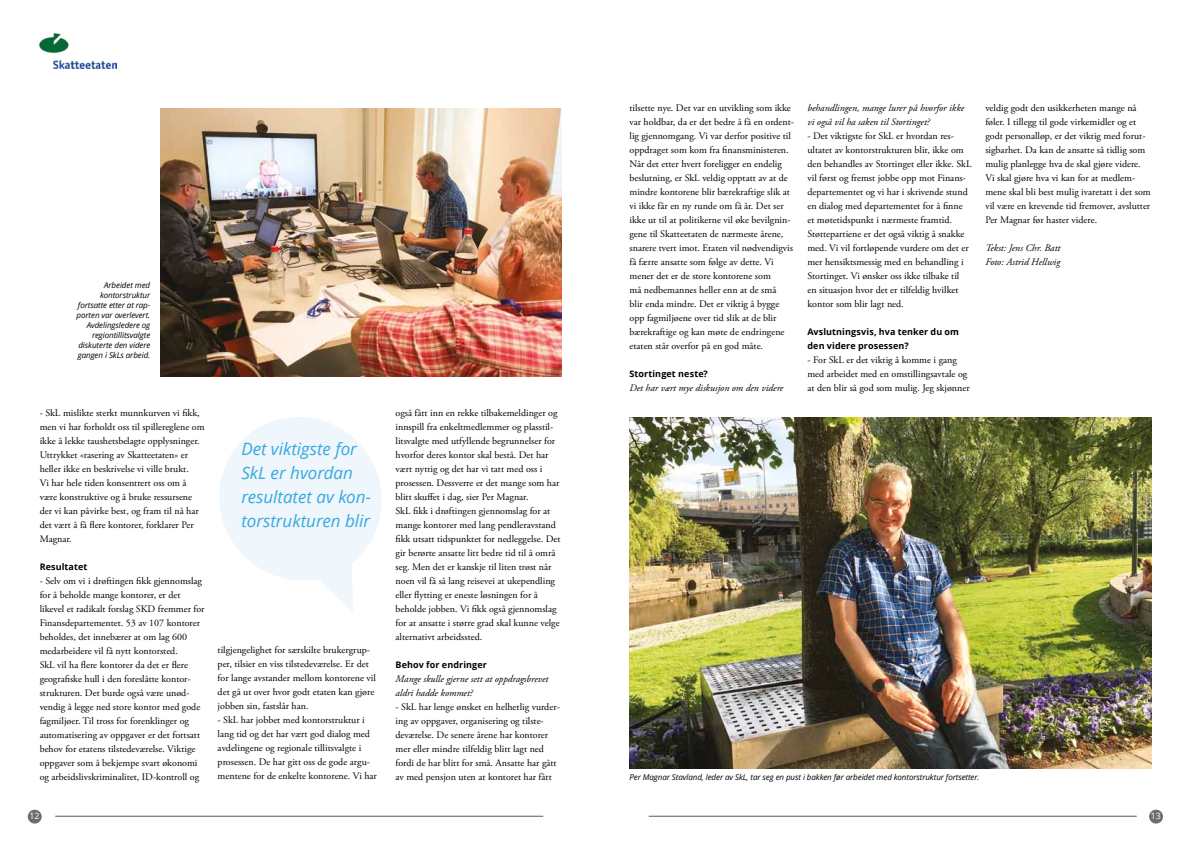
<style>
.page{position:relative;width:1191px;height:842px;background:#fff}
.page>*{position:absolute;margin:0;border:0;box-sizing:border-box;transform-origin:0 0}
.t1{font:italic 17px/24px "Open Sans";color:#36a9e1}
.t2{font:10px/14px "Adobe Garamond Pro";color:#000}
.t3{font:italic 10px/14px "Adobe Garamond Pro";color:#000}
.t4{font:700 9px/14px "Open Sans";letter-spacing:.015em;color:#000}
.t5{font:8.8px "Open Sans";color:#fff}
.t6{font:italic 8px/10px "Open Sans";letter-spacing:-.01em;color:#000;text-align:right}
</style>
<div class="page">
<hr style="left:55px;top:816px;width:488px;height:1px;background:#575756">
<hr style="left:648px;top:816px;width:488px;height:1px;background:#575756">
<div style="left:28px;top:810px;width:14px;height:13px;background:#6d6d6c;border-radius:50%"></div>
<div style="left:1149px;top:810px;width:14px;height:13px;background:#6d6d6c;border-radius:50%"></div>
<img style="left:40px;top:33px;width:76px;height:36px">
<img style="left:629px;top:417px;width:522px;height:351px">
<svg style="left:220px;top:417px;width:162px;height:196px"></svg>
<img style="left:160px;top:108px;width:401px;height:268px">
<p class="t6" style="left:77px;top:280px;width:75px">Arbeidet med kontorstruktur fortsatte etter at rap&shy;porten var overlevert.<br>Avdelingsledere og regiontillitsvalgte diskuterte den videre gangen i SkLs arbeid.</p>
<p class="t2" style="left:40px;top:406px;width:166px">- SkL mislikte sterkt munnkurven vi fikk, men vi har forholdt oss til spillereglene om ikke å lekke taushetsbelagte opplysninger.<br>Uttrykket «rasering av Skatteetaten» er heller ikke en beskrivelse vi ville brukt.<br>Vi har hele tiden konsentrert oss om å være konstruktive og å bruke ressursene der vi kan påvirke best, og fram til nå har det vært å få flere kontorer, forklarer Per Magnar.</p>
<p class="t4" style="left:40px;top:560px;width:49px">Resultatet</p>
<p class="t2" style="left:40px;top:574px;width:166px">- Selv om vi i drøftingen fikk gjennomslag for å beholde mange kontorer, er det likevel et radikalt forslag SKD fremmer for Finansdepartementet. 53 av 107 kontorer beholdes, det innebærer at om lag 600 medarbeidere vil få nytt kontorsted.<br>SkL vil ha flere kontorer da det er flere geografiske hull i den foreslåtte kontor&shy;strukturen. Det burde også være unød&shy;vendig å legge ned store kontor med gode fagmiljøer. Til tross for forenklinger og automatisering av oppgaver er det fortsatt behov for etatens tilstedeværelse. Viktige oppgaver som å bekjempe svart økonomi og arbeidslivskriminalitet, ID-kontroll og</p>
<h1 class="t1" style="left:241px;top:437px;width:131px">Det viktigste for<br>SkL er hvordan resultatet av kon&shy;torstrukturen blir</h1>
<p class="t2" style="left:218px;top:643px;width:160px">tilgjengelighet for særskilte brukergrup&shy;per, tilsier en viss tilstedeværelse. Er det for lange avstander mellom kontorene vil det gå ut over hvor godt etaten kan gjøre jobben sin, fastslår han.</p>
<p class="t2" style="left:218px;top:713px;width:161px">- SkL har jobbet med kontorstruktur i lang tid og det har vært god dialog med avdelingene og regionale tillitsvalgte i prosessen. De har gitt oss de gode argu&shy;mentene for de enkelte kontorene. Vi har</p>
<p class="t2" style="left:395px;top:406px;width:166px">også fått inn en rekke tilbakemeldinger og innspill fra enkeltmedlemmer og plasstil&shy;litsvalgte med utfyllende begrunnelser for hvorfor deres kontor skal bestå. Det har vært nyttig og det har vi tatt med oss i prosessen. Dessverre er det mange som har blitt skuffet i dag, sier Per Magnar.<br>SkL fikk i drøftingen gjennomslag for at mange kontorer med lang pendleravstand fikk utsatt tidspunktet for nedleggelse. Det gir berørte ansatte litt bedre tid til å områ seg. Men det er kanskje til liten trøst når noen vil få så lang reisevei at ukependling eller flytting er eneste løsningen for å beholde jobben. Vi fikk også gjennomslag for at ansatte i større grad skal kunne velge alternativt arbeidssted.</p>
<p class="t4" style="left:395px;top:658px;width:93px">Behov for endringer</p>
<p class="t3" style="left:395px;top:672px;width:154px">Mange skulle gjerne sett at oppdragsbrevet aldri hadde kommet?</p>
<p class="t2" style="left:395px;top:700px;width:166px">- SkL har lenge ønsket en helhetlig vurder&shy;ing av oppgaver, organisering og tilste&shy;deværelse. De senere årene har kontorer mer eller mindre tilfeldig blitt lagt ned fordi de har blitt for små. Ansatte har gått av med pensjon uten at kontoret har fått</p>
<p class="t2" style="left:629px;top:102px;width:166px">tilsette nye. Det var en utvikling som ikke var holdbar, da er det bedre å få en ordent&shy;lig gjennomgang. Vi var derfor positive til oppdraget som kom fra finansministeren.<br>Når det etter hvert foreligger en endelig beslutning, er SkL veldig opptatt av at de mindre kontorene blir bærekraftige slik at vi ikke får en ny runde om få år. Det ser ikke ut til at politikerne vil øke bevilgnin&shy;gene til Skatteetaten de nærmeste årene, snarere tvert imot. Etaten vil nødvendigvis få færre ansatte som følge av dette. Vi mener det er de store kontorene som<br>må nedbemannes heller enn at de små<br>blir enda mindre. Det er viktig å bygge opp fagmiljøene over tid slik at de blir bærekraftige og kan møte de endringene etaten står overfor på en god måte.</p>
<p class="t4" style="left:629px;top:367px;width:80px">Stortinget neste?</p>
<p class="t3" style="left:629px;top:382px;width:155px">Det har vært mye diskusjon om den videre</p>
<p class="t3" style="left:807px;top:102px;width:158px">behandlingen, mange lurer på hvorfor ikke vi også vil ha saken til Stortinget?</p>
<p class="t2" style="left:807px;top:130px;width:166px">- Det viktigste for SkL er hvordan res&shy;ultatet av kontorstrukturen blir, ikke om den behandles av Stortinget eller ikke. SkL vil først og fremst jobbe opp mot Finans&shy;departementet og vi har i skrivende stund en dialog med departementet for å finne et møtetidspunkt i nærmeste framtid.<br>Støttepartiene er det også viktig å snakke med. Vi vil fortløpende vurdere om det er mer hensiktsmessig med en behandling i Stortinget. Vi ønsker oss ikke tilbake til<br>en situasjon hvor det er tilfeldig hvilket kontor som blir lagt ned.</p>
<p class="t4" style="left:807px;top:325px;width:153px">Avslutningsvis, hva tenker du om den videre prosessen?</p>
<p class="t2" style="left:807px;top:354px;width:164px">- For SkL er det viktig å komme i gang med arbeidet med en omstillingsavtale og at den blir så god som mulig. Jeg skjønner</p>
<p class="t2" style="left:985px;top:102px;width:167px">veldig godt den usikkerheten mange nå føler. I tillegg til gode virkemidler og et godt personalløp, er det viktig med forut&shy;sigbarhet. Da kan de ansatte så tidlig som mulig planlegge hva de skal gjøre videre.<br>Vi skal gjøre hva vi kan for at medlem&shy;mene skal bli best mulig ivaretatt i det som vil være en krevende tid fremover, avslutter Per Magnar før haster videre.</p>
<p class="t3" style="left:985px;top:242px;width:76px">Tekst: Jens Chr. Batt<br>Foto: Astrid Hellwig</p>
<p class="t6" style="left:629px;top:772px;width:351px">Per Magnar Stavland, leder av SkL, tar seg en pust i bakken før arbeidet med kontorstruktur fortsetter.</p>
<p class="t5" style="left:30px;top:811px;width:12px">12</p>
<p class="t5" style="left:1150px;top:811px;width:12px">13</p>
</div>
